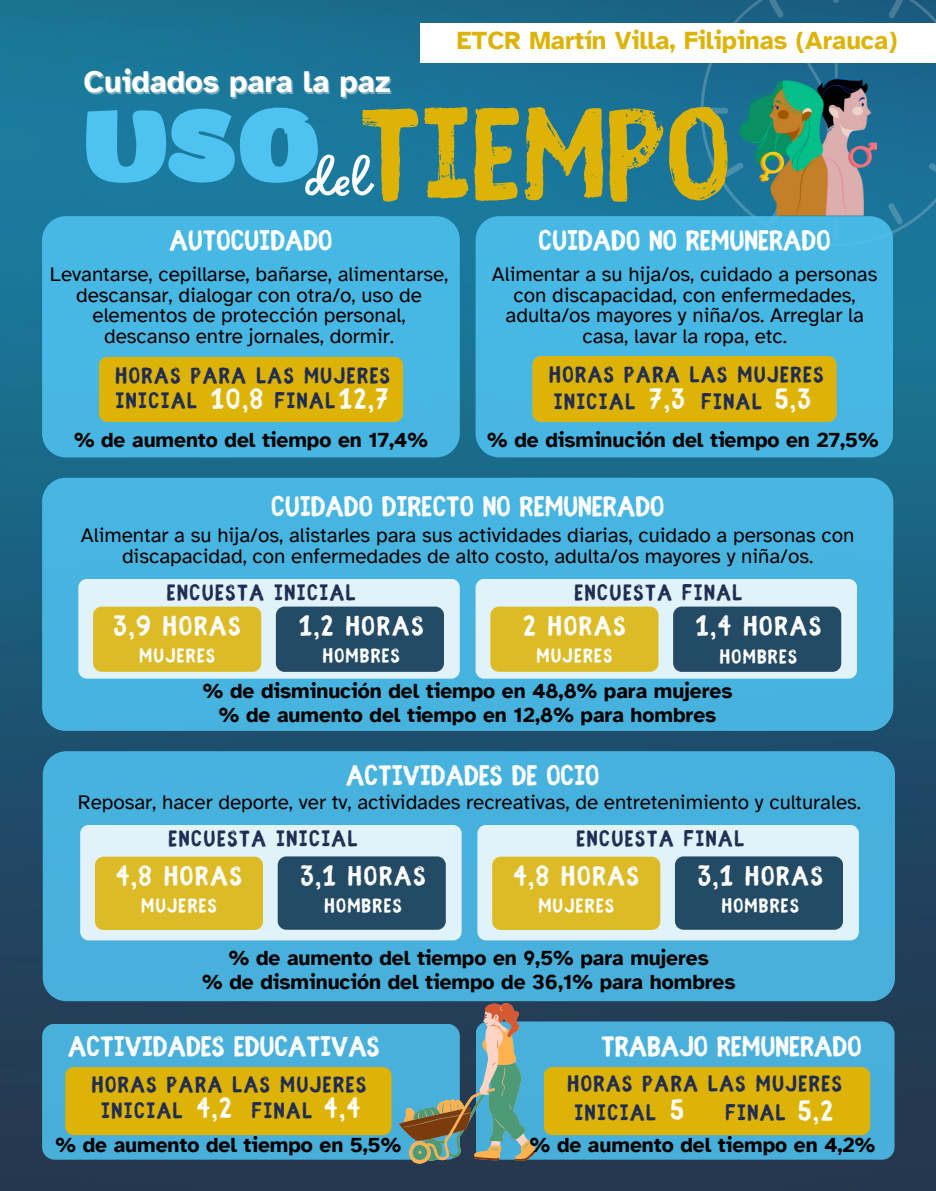
<style>
.page{position:relative;width:936px;height:1191px;background:#fff}
.page>*{position:absolute;margin:0;border:0;box-sizing:border-box;transform-origin:0 0}
.t1{font:700 143.7px "Fibre Vintage Full";color:#ddb307}
.t2{font:800 99px "ZT Arturo";color:#4ec2f0}
.t3{font:62.7px "Sweet Apricot";color:#fff}
.t4{font:700 31.5px "Fibre Vintage Full";color:#fff}
.t5{font:700 30.9px "Atkinson Hyperlegible";color:#fff}
.t6{font:700 30px "Fibre Vintage Full";letter-spacing:.06em;color:#fff}
.t7{font:700 25.5px "Atkinson Hyperlegible";color:#ddb307}
.t8{font:700 24.9px "Fibre Vintage Full";letter-spacing:.06em;color:#202c52}
.t9{font:700 21.9px "Fibre Vintage Full";letter-spacing:.06em;color:#fff}
.t10{font:700 21px "Atkinson Hyperlegible";color:#000}
.t11{font:20.7px/20.7px "Atkinson Hyperlegible";color:#000;text-align:center}
</style>
<div class="page">
<img style="left:0;top:0;width:936px;height:1190px">
<svg style="left:701px;top:0;width:235px;height:247px;background:#1d6d93"></svg>
<svg style="left:721px;top:161px;width:18px;height:18px"></svg>
<svg style="left:705px;top:108px;width:24px;height:6px"></svg>
<svg style="left:887px;top:0;width:17px;height:20px"></svg>
<svg style="left:935px;top:42px;width:1px;height:18px"></svg>
<svg style="left:927px;top:162px;width:9px;height:17px"></svg>
<svg style="left:887px;top:201px;width:17px;height:25px"></svg>
<svg style="left:768px;top:0;width:71px;height:23px;background:#1d6183"></svg>
<div style="left:420px;top:23px;width:515px;height:39px;background:#fff"></div>
<div style="left:42px;top:477px;width:851px;height:253px;background:#47b5e0;border-radius:24px"></div>
<div style="left:42px;top:216px;width:417px;height:241px;background:#47b7e4;border-radius:24px"></div>
<div style="left:99px;top:357px;width:304px;height:65px;background:#ddb307;border-radius:9px"></div>
<div style="left:476px;top:216px;width:417px;height:241px;background:#47b7e4;border-radius:24px"></div>
<div style="left:532px;top:356px;width:305px;height:66px;background:#ddb307;border-radius:9px"></div>
<div style="left:78px;top:579px;width:382px;height:99px;background:#e1f2fa;border-radius:9px"></div>
<div style="left:93px;top:606px;width:168px;height:65px;background:#ddbb27;border-radius:9px"></div>
<div style="left:276px;top:606px;width:168px;height:65px;background:#244b65;border-radius:9px"></div>
<div style="left:476px;top:579px;width:381px;height:99px;background:#e1f2fa;border-radius:9px"></div>
<div style="left:490px;top:606px;width:168px;height:65px;background:#ddbb27;border-radius:9px"></div>
<div style="left:673px;top:606px;width:168px;height:65px;background:#244b65;border-radius:9px"></div>
<div style="left:43px;top:751px;width:852px;height:250px;background:#47b1dd;border-radius:24px"></div>
<div style="left:80px;top:824px;width:382px;height:116px;background:#e1f2f9;border-radius:9px"></div>
<div style="left:95px;top:856px;width:168px;height:73px;background:#ddbb27;border-radius:9px"></div>
<div style="left:278px;top:856px;width:168px;height:73px;background:#244b65;border-radius:9px"></div>
<div style="left:477px;top:824px;width:382px;height:116px;background:#e1f2f9;border-radius:9px"></div>
<div style="left:492px;top:856px;width:168px;height:73px;background:#ddbb27;border-radius:9px"></div>
<div style="left:675px;top:856px;width:168px;height:73px;background:#244b65;border-radius:9px"></div>
<div style="left:42px;top:1023px;width:418px;height:136px;background:#48b0db;border-radius:13px"></div>
<div style="left:65px;top:1066px;width:327px;height:68px;background:#ddb307;border-radius:9px"></div>
<div style="left:476px;top:1021px;width:419px;height:138px;background:#48b0da;border-radius:13px"></div>
<img style="left:739px;top:62px;width:138px;height:155px">
<div style="left:544px;top:1066px;width:326px;height:68px;background:#ddb307;border-radius:9px"></div>
<svg style="left:399px;top:1001px;width:137px;height:164px"></svg>
<p class="t5" style="left:83px;top:63px;width:309px">Cuidados para la paz</p>
<p class="t7" style="left:457px;top:25px;width:442px">ETCR Martín Villa, Filipinas (Arauca)</p>
<p class="t2" style="left:83px;top:108px;width:240px">USO</p>
<p class="t1" style="left:359px;top:95px;width:373px">TIEMPO</p>
<p class="t3" style="left:307px;top:137px;width:66px">del</p>
<p class="t4" style="left:170px;top:228px;width:164px">AUTOCUIDADO</p>
<p class="t4" style="left:538px;top:228px;width:293px">CUIDADO NO REMUNERADO</p>
<p class="t11" style="left:50px;top:264px;width:400px">Levantarse, cepillarse, bañarse, alimentarse, descansar, dialogar con otra/o, uso de elementos de protección personal, descanso entre jornales, dormir.</p>
<p class="t11" style="left:492px;top:264px;width:387px">Alimentar a su hija/os, cuidado a personas con discapacidad, con enfermedades, adulta/os mayores y niña/os. Arreglar la casa, lavar la ropa, etc.</p>
<p class="t8" style="left:116px;top:365px;width:276px">HORAS PARA LAS MUJERES</p>
<p class="t8" style="left:116px;top:390px;width:83px">INICIAL</p>
<p class="t6" style="left:211px;top:386px;width:53px">10,8</p>
<p class="t8" style="left:275px;top:390px;width:62px">FINAL</p>
<p class="t6" style="left:339px;top:386px;width:51px">12,7</p>
<p class="t8" style="left:549px;top:364px;width:276px">HORAS PARA LAS MUJERES</p>
<p class="t8" style="left:554px;top:391px;width:83px">INICIAL</p>
<p class="t6" style="left:649px;top:386px;width:37px">7,3</p>
<p class="t8" style="left:702px;top:391px;width:62px">FINAL</p>
<p class="t6" style="left:775px;top:386px;width:38px">5,3</p>
<p class="t10" style="left:74px;top:427px;width:355px">% de aumento del tiempo en 17,4%</p>
<p class="t10" style="left:487px;top:427px;width:393px">% de disminución del tiempo en 27,5%</p>
<p class="t4" style="left:271px;top:493px;width:395px">CUIDADO DIRECTO NO REMUNERADO</p>
<p class="t11" style="left:81px;top:525px;width:775px">Alimentar a su hija/os, alistarles para sus actividades diarias, cuidado a personas con discapacidad, con enfermedades de alto costo, adulta/os mayores y niña/os.</p>
<p class="t8" style="left:167px;top:582px;width:190px">ENCUESTA INICIAL</p>
<p class="t8" style="left:575px;top:582px;width:169px">ENCUESTA FINAL</p>
<p class="t6" style="left:114px;top:613px;width:129px">3,9 HORAS</p>
<p class="t6" style="left:299px;top:613px;width:126px">1,2 HORAS</p>
<p class="t9" style="left:323px;top:646px;width:79px">HOMBRES</p>
<p class="t9" style="left:537px;top:646px;width:77px">MUJERES</p>
<p class="t6" style="left:523px;top:613px;width:104px">2 HORAS</p>
<p class="t6" style="left:696px;top:613px;width:127px">1,4 HORAS</p>
<p class="t9" style="left:720px;top:647px;width:79px">HOMBRES</p>
<p class="t9" style="left:139px;top:646px;width:77px">MUJERES</p>
<p class="t10" style="left:203px;top:678px;width:531px">% de disminución del tiempo en 48,8% para mujeres</p>
<p class="t10" style="left:219px;top:701px;width:499px">% de aumento del tiempo en 12,8% para hombres</p>
<p class="t4" style="left:346px;top:762px;width:255px">ACTIVIDADES DE OCIO</p>
<p class="t11" style="left:78px;top:791px;width:785px">Reposar, hacer deporte, ver tv, actividades recreativas, de entretenimiento y culturales.</p>
<p class="t8" style="left:169px;top:828px;width:190px">ENCUESTA INICIAL</p>
<p class="t8" style="left:576px;top:828px;width:169px">ENCUESTA FINAL</p>
<p class="t6" style="left:116px;top:863px;width:127px">4,8 HORAS</p>
<p class="t6" style="left:300px;top:863px;width:127px">3,1 HORAS</p>
<p class="t9" style="left:325px;top:896px;width:79px">HOMBRES</p>
<p class="t9" style="left:538px;top:896px;width:77px">MUJERES</p>
<p class="t6" style="left:513px;top:863px;width:127px">4,8 HORAS</p>
<p class="t6" style="left:698px;top:863px;width:127px">3,1 HORAS</p>
<p class="t9" style="left:722px;top:896px;width:79px">HOMBRES</p>
<p class="t9" style="left:141px;top:896px;width:77px">MUJERES</p>
<p class="t10" style="left:229px;top:945px;width:482px">% de aumento del tiempo en 9,5% para mujeres</p>
<p class="t10" style="left:202px;top:968px;width:535px">% de disminución del tiempo de 36,1% para hombres</p>
<p class="t4" style="left:68px;top:1032px;width:313px">ACTIVIDADES EDUCATIVAS</p>
<p class="t8" style="left:92px;top:1074px;width:276px">HORAS PARA LAS MUJERES</p>
<p class="t8" style="left:101px;top:1099px;width:83px">INICIAL</p>
<p class="t6" style="left:197px;top:1095px;width:36px">4,2</p>
<p class="t8" style="left:252px;top:1099px;width:62px">FINAL</p>
<p class="t6" style="left:324px;top:1095px;width:37px">4,4</p>
<p class="t4" style="left:601px;top:1032px;width:262px">TRABAJO REMUNERADO</p>
<p class="t8" style="left:568px;top:1073px;width:276px">HORAS PARA LAS MUJERES</p>
<p class="t8" style="left:575px;top:1102px;width:83px">INICIAL</p>
<p class="t6" style="left:670px;top:1097px;width:15px">5</p>
<p class="t8" style="left:725px;top:1102px;width:62px">FINAL</p>
<p class="t6" style="left:798px;top:1097px;width:37px">5,2</p>
<p class="t10" style="left:56px;top:1131px;width:347px">% de aumento del tiempo en 5,5%</p>
<p class="t10" style="left:530px;top:1131px;width:347px">% de aumento del tiempo en 4,2%</p>
</div>
